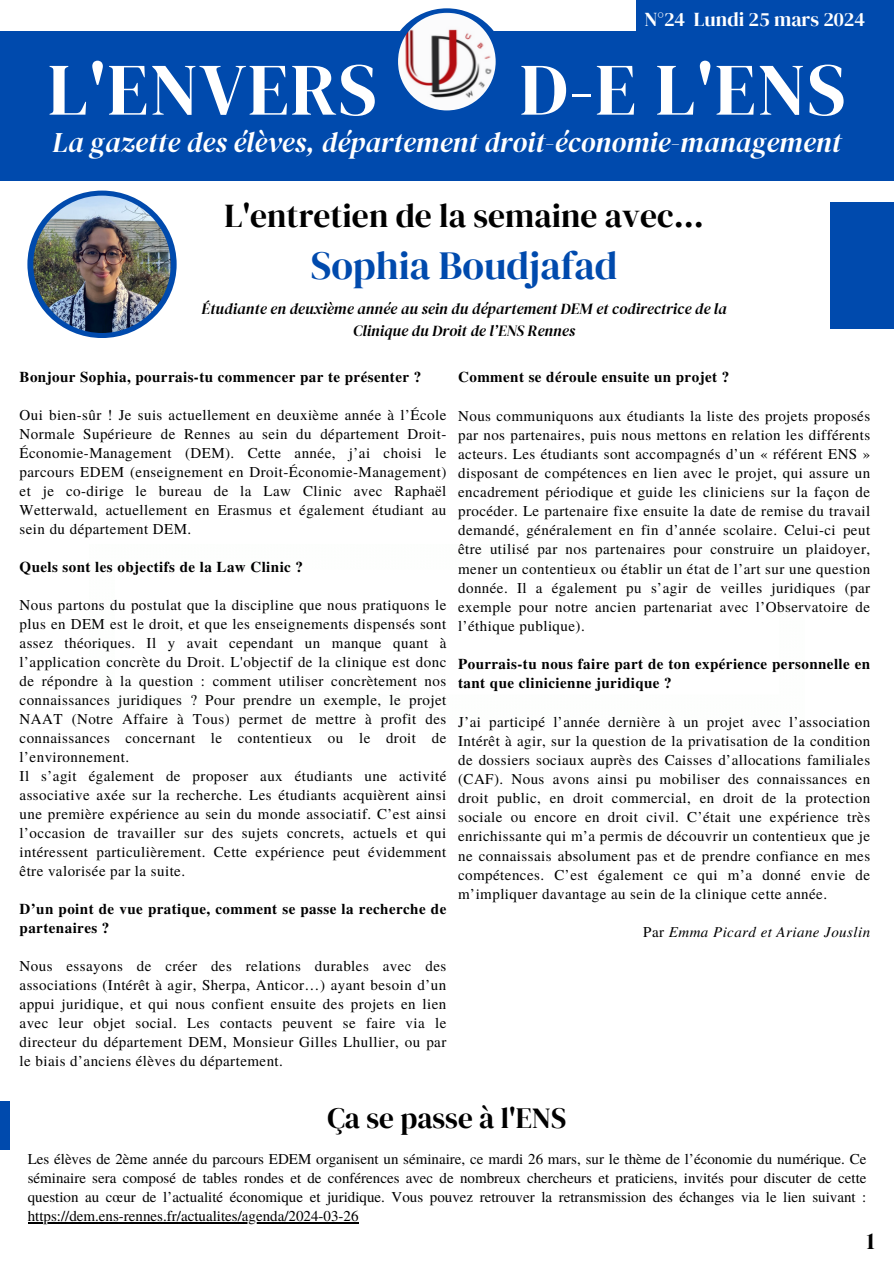
<style>
.page{position:relative;width:894px;height:1264px;background:#fff}
.page>*{position:absolute;margin:0;border:0;box-sizing:border-box;transform-origin:0 0}
.t1{font:73.8px "DM Serif Display";letter-spacing:.02em;color:#fff}
.t2{font:39.45px "DM Serif Display";color:#004aad}
.t3{font:33.45px "DM Serif Display";color:#000}
.t4{font:29.25px "DM Serif Display";color:#000}
.t5{font:italic 28.5px "DM Serif Display";color:#fff}
.t6{font:24px "DM Serif Display";color:#000}
.t7{font:19.8px "DM Serif Display";color:#fff}
.t8{font:italic 15.6px/21.3px "DM Serif Display";color:#000;text-align:center}
.t9{font:15px/19px "Te X Gyre Termes";letter-spacing:.03em;color:#000;text-align:justify}
.t10{font:700 15px/19px "Te X Gyre Termes";letter-spacing:.03em;color:#000}
.t11{font:italic 15px "Te X Gyre Termes";letter-spacing:.03em;color:#000}
.s1{font-style:normal}
</style>
<div class="page">
<div style="left:0;top:31px;width:893px;height:149px;background:#004aad"></div>
<svg style="left:27px;top:190px;width:149px;height:148px;background:#1055b1"></svg>
<img style="left:33px;top:196px;width:138px;height:137px;border-radius:50%">
<div style="left:635px;top:0;width:258px;height:31px;background:#004aad"></div>
<div style="left:0;top:1100px;width:10px;height:49px;background:#004aad"></div>
<div style="left:387px;top:8px;width:119px;height:120px;background:#004aad;border-radius:50%"></div>
<img style="left:398px;top:13px;width:97px;height:97px;border-radius:50%">
<div style="left:829px;top:202px;width:64px;height:126px;background:#004aad"></div>
<hr style="left:28px;top:1222px;width:330px;height:1px;background:#000">
<p class="t7" style="left:644px;top:5px;width:222px">N°24 Lundi 25 mars 2024</p>
<h2 class="t1" style="left:48px;top:38px;width:330px">L'ENVERS</h2>
<h2 class="t1" style="left:519px;top:38px;width:327px">D-E L'ENS</h2>
<p class="t5" style="left:52px;top:122px;width:790px">La gazette des élèves, département droit-économie-management</p>
<h3 class="t3" style="left:224px;top:192px;width:480px">L'entretien de la semaine avec...</h3>
<h3 class="t2" style="left:311px;top:238px;width:308px">Sophia Boudjafad</h3>
<p class="t8" style="left:201px;top:298px;width:526px">Étudiante en deuxième année au sein du département DEM et codirectrice de la<br>Clinique du Droit de l’ENS Rennes</p>
<p class="t10" style="left:20px;top:366px;width:403px">Bonjour Sophia, pourrais-tu commencer par te présenter ?</p>
<h5 class="t9" style="left:20px;top:404px;width:428px">Oui bien-sûr ! Je suis actuellement en deuxième année à l’École Normale Supérieure de Rennes au sein du département Droit-Économie-Management (DEM). Cette année, j’ai choisi le parcours EDEM (enseignement en Droit-Économie-Management) et je co-dirige le bureau de la Law Clinic avec Raphaël Wetterwald, actuellement en Erasmus et également étudiant au sein du département DEM.</h5>
<p class="t10" style="left:20px;top:556px;width:285px">Quels sont les objectifs de la Law Clinic ?</p>
<h5 class="t9" style="left:20px;top:594px;width:428px">Nous partons du postulat que la discipline que nous pratiquons le plus en DEM est le droit, et que les enseignements dispensés sont assez théoriques. Il y avait cependant un manque quant à l’application concrète du Droit. L'objectif de la clinique est donc de répondre à la question : comment utiliser concrètement nos connaissances juridiques ? Pour prendre un exemple, le projet NAAT (Notre Affaire à Tous) permet de mettre à profit des connaissances concernant le contentieux ou le droit de l’environnement.</h5>
<p class="t9" style="left:20px;top:765px;width:428px">Il s’agit également de proposer aux étudiants une activité associative axée sur la recherche. Les étudiants acquièrent ainsi une première expérience au sein du monde associatif. C’est ainsi l’occasion de travailler sur des sujets concrets, actuels et qui intéressent particulièrement. Cette expérience peut évidemment être valorisée par la suite.</p>
<p class="t10" style="left:20px;top:898px;width:428px">D’un point de vue pratique, comment se passe la recherche de partenaires ?</p>
<h5 class="t9" style="left:20px;top:955px;width:428px">Nous essayons de créer des relations durables avec des associations (Intérêt à agir, Sherpa, Anticor…) ayant besoin d’un appui juridique, et qui nous confient ensuite des projets en lien avec leur objet social. Les contacts peuvent se faire via le directeur du département DEM, Monsieur Gilles Lhullier, ou par le biais d’anciens élèves du département.</h5>
<h5 class="t10" style="left:458px;top:367px;width:272px">Comment se déroule ensuite un projet ?</h5>
<p class="t9" style="left:458px;top:405px;width:413px">Nous communiquons aux étudiants la liste des projets proposés par nos partenaires, puis nous mettons en relation les différents acteurs. Les étudiants sont accompagnés d’un « référent ENS » disposant de compétences en lien avec le projet, qui assure un encadrement périodique et guide les cliniciens sur la façon de procéder. Le partenaire fixe ensuite la date de remise du travail demandé, généralement en fin d’année scolaire. Celui-ci peut être utilisé par nos partenaires pour construire un plaidoyer, mener un contentieux ou établir un état de l’art sur une question donnée. Il a également pu s’agir de veilles juridiques (par exemple pour notre ancien partenariat avec l’Observatoire de l’éthique publique).</p>
<h5 class="t10" style="left:458px;top:653px;width:413px">Pourrais-tu nous faire part de ton expérience personnelle en tant que clinicienne juridique ?</h5>
<p class="t9" style="left:458px;top:711px;width:413px">J’ai participé l’année dernière à un projet avec l’association Intérêt à agir, sur la question de la privatisation de la condition de dossiers sociaux auprès des Caisses d’allocations familiales (CAF). Nous avons ainsi pu mobiliser des connaissances en droit public, en droit commercial, en droit de la protection sociale ou encore en droit civil. C’était une expérience très enrichissante qui m’a permis de découvrir un contentieux que je ne connaissais absolument pas et de prendre confiance en mes compétences. C’est également ce qui m’a donné envie de m’impliquer davantage au sein de la clinique cette année.</p>
<p class="t11" style="left:643px;top:921px;width:228px"><span class="s1">Par</span> Emma Picard et Ariane Jouslin</p>
<p class="t4" style="left:327px;top:1097px;width:240px">Ça se passe à l'ENS</p>
<p class="t9" style="left:28px;top:1148px;width:840px">Les élèves de 2ème année du parcours EDEM organisent un séminaire, ce mardi 26 mars, sur le thème de l’économie du numérique. Ce séminaire sera composé de tables rondes et de conférences avec de nombreux chercheurs et praticiens, invités pour discuter de cette question au cœur de l’actualité économique et juridique. Vous pouvez retrouver la retransmission des échanges via le lien suivant : https://dem.ens-rennes.fr/actualites/agenda/2024-03-26</p>
<h3 class="t6" style="left:866px;top:1224px;width:10px">1</h3>
</div>
